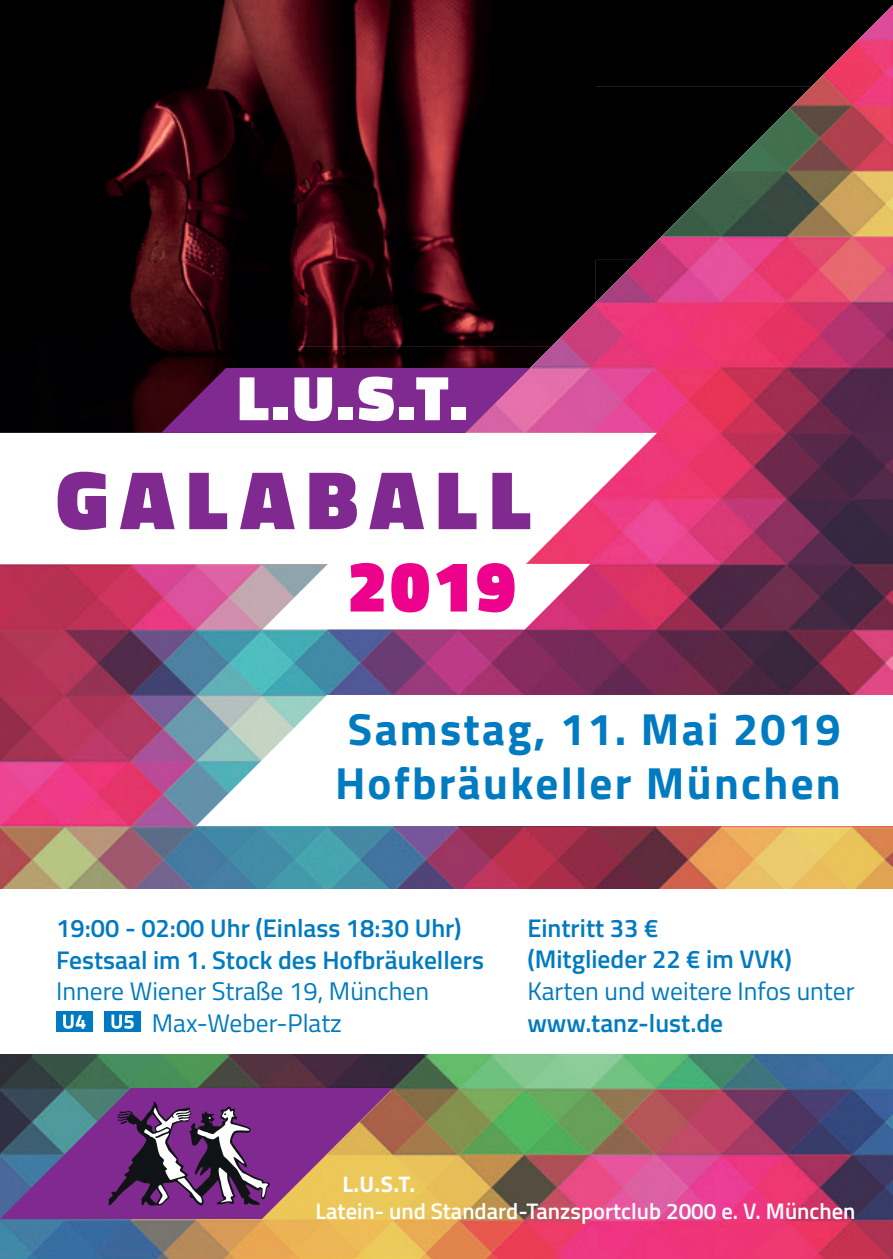
<style>
.page{position:relative;width:893px;height:1259px;background:#fff}
.page>*{position:absolute;margin:0;border:0;box-sizing:border-box;transform-origin:0 0}
.t1{font:900 84px "Titillium Web";letter-spacing:.15em;color:#802990}
.t2{font:900 72px "Titillium Web";color:#ed028c}
.t3{font:900 63.9px "Titillium Web";color:#fff}
.t4{font:700 45px/54px "Titillium Web";letter-spacing:.05em;color:#007ac0}
.t5{font:600 25.5px/31.5px "Titillium Web";color:#007ac0}
.t6{font:25.5px/31.5px "Titillium Web";color:#007ac0;text-align:center}
.t7{font:600 22.5px "Titillium Web";color:#fff}
.t8{font:700 22.5px "Titillium Web";color:#fff}
</style>
<div class="page">
<img style="left:0;top:433px;width:893px;height:826px">
<svg style="left:552px;top:87px;width:341px;height:346px;background:#c0466a"></svg>
<img style="left:0;top:0;width:893px;height:87px">
<img style="left:0;top:86px;width:811px;height:87px">
<img style="left:0;top:173px;width:725px;height:87px">
<img style="left:0;top:259px;width:596px;height:87px">
<img style="left:595px;top:259px;width:43px;height:43px">
<img style="left:0;top:346px;width:552px;height:87px">
<svg style="left:0;top:433px;width:657px;height:131px"></svg>
<svg style="left:196px;top:695px;width:697px;height:131px"></svg>
<svg style="left:0;top:1088px;width:393px;height:131px;background:#885d7d"></svg>
<svg style="left:108px;top:1101px;width:162px;height:104px;background:#6f407a"></svg>
<svg style="left:262px;top:564px;width:328px;height:65px"></svg>
<svg style="left:161px;top:368px;width:369px;height:65px;background:#812b85"></svg>
<div style="left:0;top:890px;width:893px;height:164px;background:#fff"></div>
<div style="left:56px;top:1011px;width:36px;height:20px;background:#007ac0"></div>
<svg style="left:63px;top:1014px;width:23px;height:14px"></svg>
<div style="left:105px;top:1011px;width:36px;height:20px;background:#007ac0"></div>
<svg style="left:111px;top:1014px;width:23px;height:14px"></svg>
<h3 class="t3" style="left:238px;top:351px;width:231px">L.U.S.T.</h3>
<h1 class="t1" style="left:56px;top:438px;width:476px">GALABALL</h1>
<h2 class="t2" style="left:347px;top:533px;width:170px">2019</h2>
<h3 class="t4" style="left:335px;top:700px;width:507px">Samstag, 11. Mai 2019<br>Hofbräukeller München</h3>
<p class="t5" style="left:56px;top:911px;width:429px">19:00 - 02:00 Uhr (Einlass 18:30 Uhr)<br>Festsaal im 1. Stock des Hofbräukellers</p>
<p class="t6" style="left:56px;top:974px;width:374px">Innere Wiener Straße 19, München<br>Max-Weber-Platz</p>
<p class="t5" style="left:527px;top:911px;width:266px">Eintritt 33 €<br>(Mitglieder 22 € im VVK)</p>
<p class="t6" style="left:527px;top:974px;width:329px">Karten und weitere Infos unter</p>
<p class="t5" style="left:527px;top:1005px;width:197px">www.tanz-lust.de</p>
<p class="t8" style="left:342px;top:1167px;width:74px">L.U.S.T.</p>
<p class="t7" style="left:315px;top:1194px;width:541px">Latein- und Standard-Tanzsportclub 2000 e. V. München</p>
</div>
